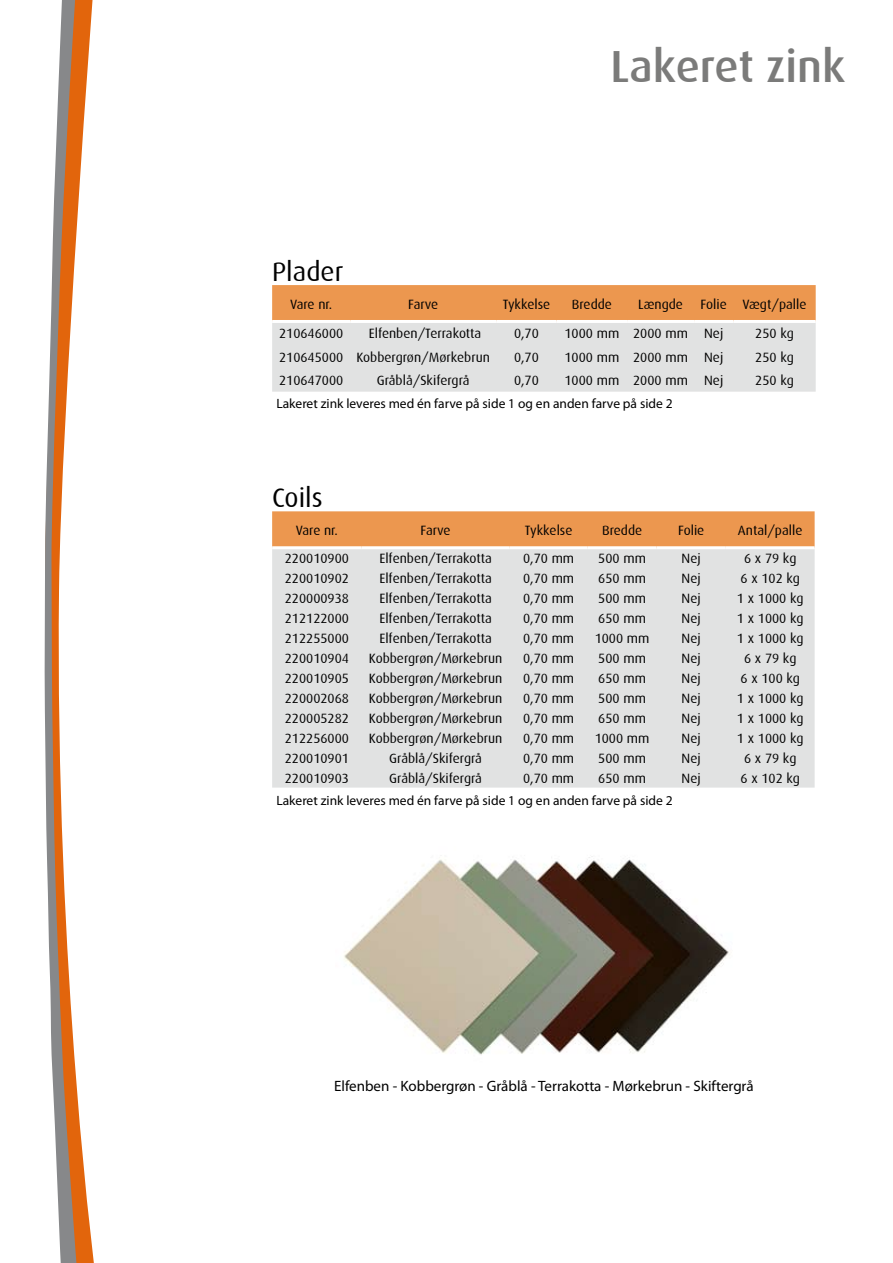
<style>
.page{position:relative;width:893px;height:1263px;background:#fff}
.page>*{position:absolute;margin:0;border:0;box-sizing:border-box;transform-origin:0 0}
.t1{font:500 45px "Dax";color:#7b7b7a}
.t2{font:27px "Dax";color:#000}
.t3{font:15px "Myriad Pro";color:#000}
.t4{font:13.5px "Dax";color:#000}
.t5{font:13.5px "Myriad Pro";color:#000}
</style>
<div class="page">
<svg style="left:78px;top:0;width:16px;height:1263px"></svg>
<svg style="left:45px;top:0;width:33px;height:1263px"></svg>
<svg style="left:272px;top:285px;width:544px;height:107px;background:#e4c8b0"></svg>
<hr style="left:272px;top:320px;width:78px;height:3px;background:#fff">
<hr style="left:350px;top:320px;width:146px;height:3px;background:#fff">
<hr style="left:496px;top:320px;width:61px;height:3px;background:#fff">
<hr style="left:557px;top:320px;width:70px;height:3px;background:#fff">
<hr style="left:627px;top:320px;width:67px;height:3px;background:#fff">
<hr style="left:694px;top:320px;width:39px;height:3px;background:#fff">
<hr style="left:733px;top:320px;width:83px;height:3px;background:#fff">
<div style="left:272px;top:511px;width:543px;height:35px;background:#ec974f"></div>
<div style="left:272px;top:549px;width:543px;height:239px;background:#e1e2e2"></div>
<img style="left:344px;top:856px;width:386px;height:199px">
<h2 class="t2" style="left:272px;top:256px;width:73px">Plader</h2>
<h1 class="t1" style="left:611px;top:41px;width:236px">Lakeret zink</h1>
<p class="t4" style="left:290px;top:296px;width:44px">Vare nr.</p>
<p class="t4" style="left:408px;top:296px;width:32px">Farve</p>
<p class="t4" style="left:503px;top:296px;width:49px">Tykkelse</p>
<p class="t4" style="left:572px;top:296px;width:42px">Bredde</p>
<p class="t4" style="left:638px;top:296px;width:46px">Længde</p>
<p class="t4" style="left:701px;top:296px;width:107px">Folie Vægt/palle</p>
<p class="t4" style="left:279px;top:326px;width:66px">210646000</p>
<p class="t4" style="left:369px;top:326px;width:114px">Elfenben/Terrakotta</p>
<p class="t4" style="left:514px;top:326px;width:26px">0,70</p>
<p class="t4" style="left:564px;top:326px;width:160px">1000 mm 2000 mm Nej</p>
<p class="t4" style="left:755px;top:326px;width:40px">250 kg</p>
<p class="t4" style="left:279px;top:350px;width:212px">210645000 Kobbergrøn/Mørkebrun</p>
<p class="t4" style="left:514px;top:350px;width:26px">0,70</p>
<p class="t4" style="left:564px;top:350px;width:160px">1000 mm 2000 mm Nej</p>
<p class="t4" style="left:755px;top:350px;width:40px">250 kg</p>
<p class="t4" style="left:279px;top:373px;width:66px">210647000</p>
<p class="t4" style="left:377px;top:373px;width:94px">Gråblå/Skifergrå</p>
<p class="t4" style="left:514px;top:373px;width:26px">0,70</p>
<p class="t4" style="left:564px;top:373px;width:160px">1000 mm 2000 mm Nej</p>
<p class="t4" style="left:755px;top:373px;width:40px">250 kg</p>
<p class="t5" style="left:276px;top:395px;width:398px">Lakeret zink leveres med én farve på side 1 og en anden farve på side 2</p>
<h2 class="t2" style="left:272px;top:483px;width:52px">Coils</h2>
<p class="t4" style="left:296px;top:523px;width:44px">Vare nr.</p>
<p class="t4" style="left:421px;top:523px;width:32px">Farve</p>
<p class="t4" style="left:525px;top:523px;width:49px">Tykkelse</p>
<p class="t4" style="left:602px;top:523px;width:42px">Bredde</p>
<p class="t4" style="left:678px;top:523px;width:28px">Folie</p>
<p class="t4" style="left:738px;top:523px;width:66px">Antal/palle</p>
<p class="t4" style="left:285px;top:551px;width:66px">220010900</p>
<p class="t4" style="left:379px;top:551px;width:114px">Elfenben/Terrakotta</p>
<p class="t4" style="left:523px;top:551px;width:53px">0,70 mm</p>
<p class="t4" style="left:598px;top:551px;width:49px">500 mm</p>
<p class="t4" style="left:682px;top:551px;width:21px">Nej</p>
<p class="t4" style="left:744px;top:551px;width:54px">6 x 79 kg</p>
<p class="t4" style="left:285px;top:571px;width:66px">220010902</p>
<p class="t4" style="left:379px;top:571px;width:114px">Elfenben/Terrakotta</p>
<p class="t4" style="left:523px;top:571px;width:53px">0,70 mm</p>
<p class="t4" style="left:598px;top:571px;width:49px">650 mm</p>
<p class="t4" style="left:682px;top:571px;width:21px">Nej</p>
<p class="t4" style="left:740px;top:571px;width:61px">6 x 102 kg</p>
<p class="t4" style="left:285px;top:591px;width:66px">220000938</p>
<p class="t4" style="left:379px;top:591px;width:114px">Elfenben/Terrakotta</p>
<p class="t4" style="left:523px;top:591px;width:53px">0,70 mm</p>
<p class="t4" style="left:598px;top:591px;width:49px">500 mm</p>
<p class="t4" style="left:682px;top:591px;width:21px">Nej</p>
<p class="t4" style="left:737px;top:591px;width:68px">1 x 1000 kg</p>
<p class="t4" style="left:285px;top:611px;width:66px">212122000</p>
<p class="t4" style="left:379px;top:611px;width:114px">Elfenben/Terrakotta</p>
<p class="t4" style="left:523px;top:611px;width:53px">0,70 mm</p>
<p class="t4" style="left:598px;top:611px;width:49px">650 mm</p>
<p class="t4" style="left:682px;top:611px;width:21px">Nej</p>
<p class="t4" style="left:737px;top:611px;width:68px">1 x 1000 kg</p>
<p class="t4" style="left:285px;top:631px;width:66px">212255000</p>
<p class="t4" style="left:379px;top:631px;width:114px">Elfenben/Terrakotta</p>
<p class="t4" style="left:523px;top:631px;width:53px">0,70 mm</p>
<p class="t4" style="left:595px;top:631px;width:56px">1000 mm</p>
<p class="t4" style="left:682px;top:631px;width:21px">Nej</p>
<p class="t4" style="left:737px;top:631px;width:68px">1 x 1000 kg</p>
<p class="t4" style="left:285px;top:651px;width:66px">220010904</p>
<p class="t4" style="left:369px;top:651px;width:135px">Kobbergrøn/Mørkebrun</p>
<p class="t4" style="left:523px;top:651px;width:53px">0,70 mm</p>
<p class="t4" style="left:598px;top:651px;width:49px">500 mm</p>
<p class="t4" style="left:682px;top:651px;width:21px">Nej</p>
<p class="t4" style="left:744px;top:651px;width:54px">6 x 79 kg</p>
<p class="t4" style="left:285px;top:671px;width:66px">220010905</p>
<p class="t4" style="left:369px;top:671px;width:135px">Kobbergrøn/Mørkebrun</p>
<p class="t4" style="left:523px;top:671px;width:53px">0,70 mm</p>
<p class="t4" style="left:598px;top:671px;width:49px">650 mm</p>
<p class="t4" style="left:682px;top:671px;width:21px">Nej</p>
<p class="t4" style="left:740px;top:671px;width:61px">6 x 100 kg</p>
<p class="t4" style="left:285px;top:691px;width:66px">220002068</p>
<p class="t4" style="left:369px;top:691px;width:135px">Kobbergrøn/Mørkebrun</p>
<p class="t4" style="left:523px;top:691px;width:53px">0,70 mm</p>
<p class="t4" style="left:598px;top:691px;width:49px">500 mm</p>
<p class="t4" style="left:682px;top:691px;width:21px">Nej</p>
<p class="t4" style="left:737px;top:691px;width:68px">1 x 1000 kg</p>
<p class="t4" style="left:285px;top:711px;width:66px">220005282</p>
<p class="t4" style="left:369px;top:711px;width:135px">Kobbergrøn/Mørkebrun</p>
<p class="t4" style="left:523px;top:711px;width:53px">0,70 mm</p>
<p class="t4" style="left:598px;top:711px;width:49px">650 mm</p>
<p class="t4" style="left:682px;top:711px;width:21px">Nej</p>
<p class="t4" style="left:737px;top:711px;width:68px">1 x 1000 kg</p>
<p class="t4" style="left:285px;top:731px;width:66px">212256000</p>
<p class="t4" style="left:369px;top:731px;width:135px">Kobbergrøn/Mørkebrun</p>
<p class="t4" style="left:523px;top:731px;width:53px">0,70 mm</p>
<p class="t4" style="left:595px;top:731px;width:56px">1000 mm</p>
<p class="t4" style="left:682px;top:731px;width:21px">Nej</p>
<p class="t4" style="left:737px;top:731px;width:68px">1 x 1000 kg</p>
<p class="t4" style="left:285px;top:751px;width:66px">220010901</p>
<p class="t4" style="left:389px;top:751px;width:94px">Gråblå/Skifergrå</p>
<p class="t4" style="left:523px;top:751px;width:53px">0,70 mm</p>
<p class="t4" style="left:598px;top:751px;width:49px">500 mm</p>
<p class="t4" style="left:682px;top:751px;width:21px">Nej</p>
<p class="t4" style="left:744px;top:751px;width:54px">6 x 79 kg</p>
<p class="t4" style="left:285px;top:771px;width:66px">220010903</p>
<p class="t4" style="left:389px;top:771px;width:94px">Gråblå/Skifergrå</p>
<p class="t4" style="left:523px;top:771px;width:53px">0,70 mm</p>
<p class="t4" style="left:598px;top:771px;width:49px">650 mm</p>
<p class="t4" style="left:682px;top:771px;width:21px">Nej</p>
<p class="t4" style="left:740px;top:771px;width:61px">6 x 102 kg</p>
<p class="t5" style="left:276px;top:792px;width:398px">Lakeret zink leveres med én farve på side 1 og en anden farve på side 2</p>
<p class="t3" style="left:334px;top:1076px;width:421px">Elfenben - Kobbergrøn - Gråblå - Terrakotta - Mørkebrun - Skiftergrå</p>
</div>
